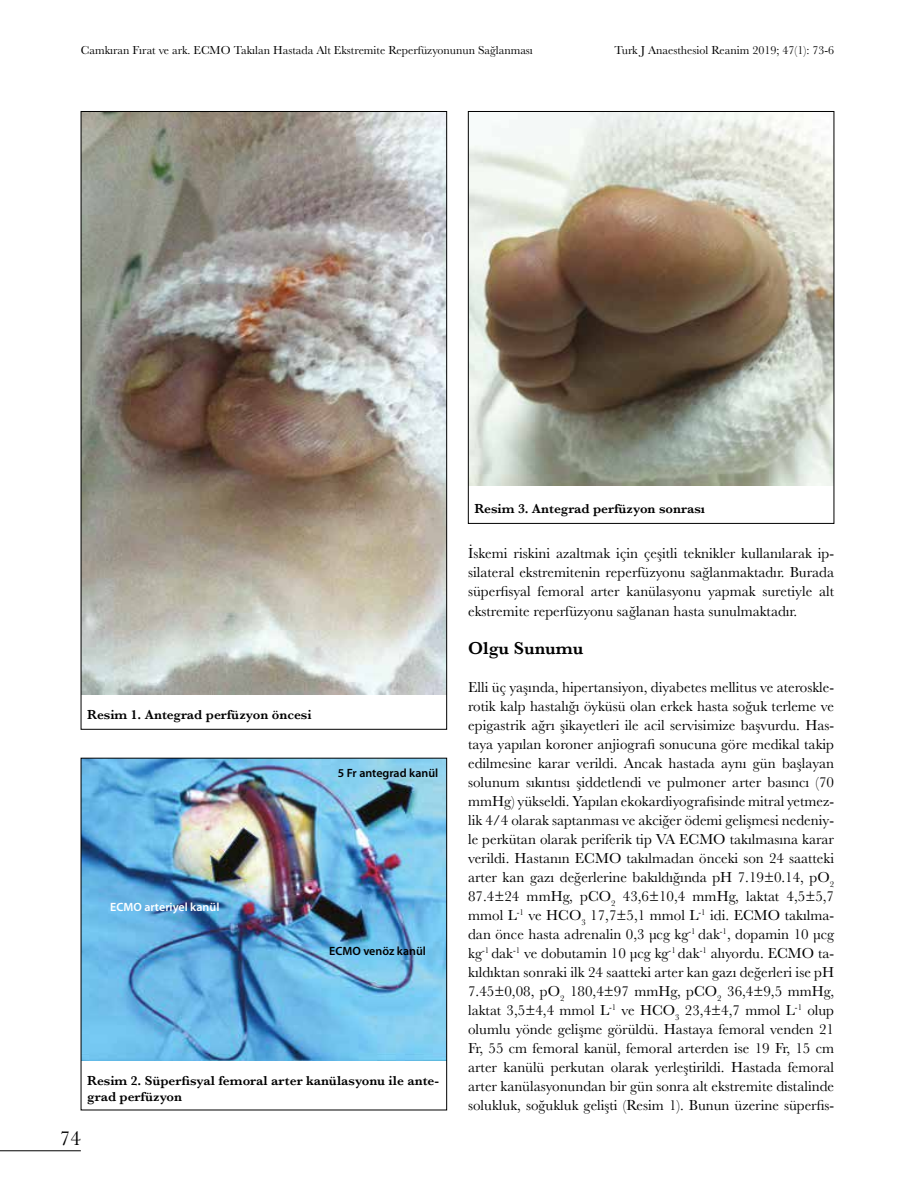
<style>
.page{position:relative;width:915px;height:1191px;background:#fff}
.page>*{position:absolute;margin:0;border:0;box-sizing:border-box;transform-origin:0 0}
.t1{font:21px "Baskerville";color:#000}
.t2{font:600 18px "Baskerville";color:#000}
.t3{font:15px/19px "Baskerville";color:#000;text-align:justify}
.t4{font:600 13.5px/16.2px "Baskerville";color:#000}
.t5{font:12px "Baskerville";color:#000}
.t6{font:600 12px "Myriad Pro";color:#000}
.t7{font:600 12px "Myriad Pro";color:#fff}
</style>
<div class="page">
<img style="left:83px;top:760px;width:361px;height:300px">
<img style="left:83px;top:113px;width:361px;height:581px">
<img style="left:470px;top:113px;width:361px;height:373px">
<div style="left:468px;top:111px;width:365px;height:412px;border:1px solid #000"></div>
<hr style="left:0;top:1150px;width:81px;height:1px;background:#000">
<p class="t5" style="left:81px;top:42px;width:453px">Camkıran Fırat ve ark. ECMO Takılan Hastada Alt Ekstremite Reperfüzyonunun Sağlanması</p>
<p class="t5" style="left:614px;top:42px;width:221px">Turk J Anaesthesiol Reanim 2019; 47(1): 73-6</p>
<p class="t4" style="left:87px;top:706px;width:226px">Resim 1. Antegrad perfüzyon öncesi</p>
<p class="t6" style="left:337px;top:765px;width:102px">5 Fr antegrad kanül</p>
<p class="t7" style="left:110px;top:899px;width:111px">ECMO arteriyel kanül</p>
<p class="t6" style="left:329px;top:943px;width:98px">ECMO venöz kanül</p>
<p class="t4" style="left:87px;top:1072px;width:353px">Resim 2. Süperfisyal femoral arter kanülasyonu ile ante&shy;grad perfüzyon</p>
<h1 class="t1" style="left:60px;top:1124px;width:22px">74</h1>
<p class="t4" style="left:474px;top:501px;width:232px">Resim 3. Antegrad perfüzyon sonrası</p>
<p class="t3" style="left:468px;top:544px;width:367px">İskemi riskini azaltmak için çeşitli teknikler kullanılarak ip&shy;silateral ekstremitenin reperfüzyonu sağlanmaktadır. Burada süperfisyal femoral arter kanülasyonu yapmak suretiyle alt ekstremite reperfüzyonu sağlanan hasta sunulmaktadır.</p>
<p class="t2" style="left:468px;top:635px;width:117px">Olgu Sunumu</p>
<p class="t3" style="left:468px;top:677px;width:367px">Elli üç yaşında, hipertansiyon, diyabetes mellitus ve ateroskle&shy;rotik kalp hastalığı öyküsü olan erkek hasta soğuk terleme ve epigastrik ağrı şikayetleri ile acil servisimize başvurdu. Has&shy;taya yapılan koroner anjiografi sonucuna göre medikal takip edilmesine karar verildi. Ancak hastada aynı gün başlayan solunum sıkıntısı şiddetlendi ve pulmoner arter basıncı (70 mmHg) yükseldi. Yapılan ekokardiyografisinde mitral yetmez&shy;lik 4/4 olarak saptanması ve akciğer ödemi gelişmesi nedeniy&shy;le perkütan olarak periferik tip VA ECMO takılmasına karar verildi. Hastanın ECMO takılmadan önceki son 24 saatteki arter kan gazı değerlerine bakıldığında pH 7.19±0.14, pO<sub>2<br></sub>87.4±24 mmHg, pCO<sub>2</sub> 43,6±10,4 mmHg, laktat 4,5±5,7 mmol L<sup>-1</sup> ve HCO<sub>3</sub> 17,7±5,1 mmol L<sup>-1</sup> idi. ECMO takılma&shy;dan önce hasta adrenalin 0,3 µcg kg<sup>-1</sup> dak<sup>-1</sup>, dopamin 10 µcg kg<sup>-1</sup> dak<sup>-1</sup> ve dobutamin 10 µcg kg<sup>-1</sup> dak<sup>-1</sup> alıyordu. ECMO ta&shy;kıldıktan sonraki ilk 24 saatteki arter kan gazı değerleri ise pH 7.45±0,08, pO<sub>2</sub> 180,4±97 mmHg, pCO<sub>2</sub> 36,4±9,5 mmHg, laktat 3,5±4,4 mmol L<sup>-1</sup> ve HCO<sub>3</sub> 23,4±4,7 mmol L<sup>-1</sup> olup olumlu yönde gelişme görüldü. Hastaya femoral venden 21<br>Fr, 55 cm femoral kanül, femoral arterden ise 19 Fr, 15 cm arter kanülü perkutan olarak yerleştirildi. Hastada femoral arter kanülasyonundan bir gün sonra alt ekstremite distalinde solukluk, soğukluk gelişti (Resim 1). Bunun üzerine süperfis-</p>
</div>
